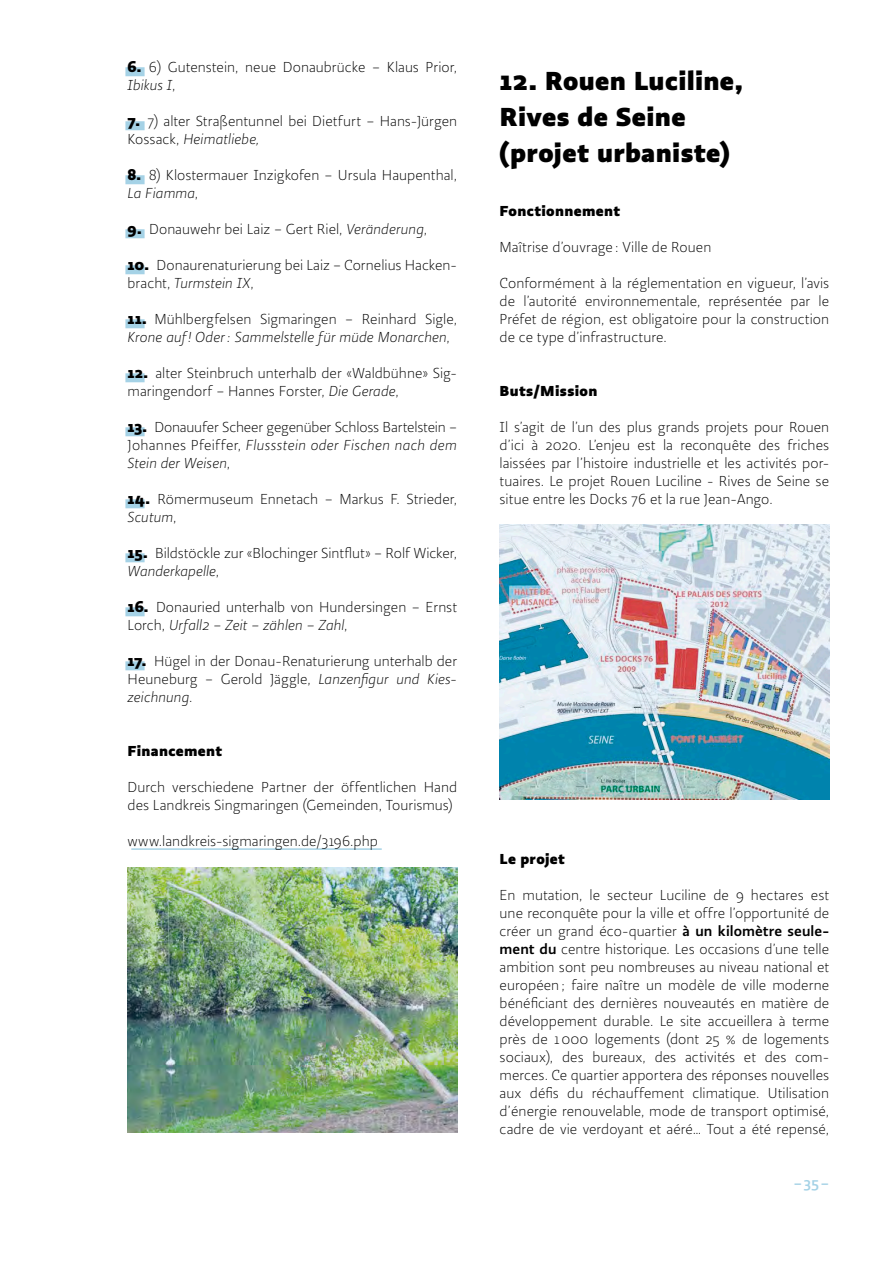
<style>
.page{position:relative;width:893px;height:1263px;background:#fff}
.page>*{position:absolute;margin:0;border:0;box-sizing:border-box;transform-origin:0 0}
.Titre_1{font:800 27px/36px "ps Ratio";letter-spacing:.015em;color:#000}
.t1{font:300 15px/18px "ps Ratio";color:#000}
.t2{font:italic 300 15px/18px "ps Ratio";letter-spacing:.005em;color:#000}
.Titre_2{font:800 15px "ps Ratio";letter-spacing:.025em;color:#000}
.t3{font:500 15px "ps Ratio";color:#a5d2e6}
.s1{font-weight:800}
.s2{font-style:italic}
.s3{font-weight:800;font-style:normal}
.s4{font-style:normal}
.s5{font-weight:500}
</style>
<div class="page">
<div style="left:125px;top:67px;width:20px;height:9px;background:#a5d2e6"></div>
<div style="left:125px;top:121px;width:20px;height:9px;background:#a5d2e6"></div>
<div style="left:125px;top:175px;width:20px;height:9px;background:#a5d2e6"></div>
<div style="left:125px;top:229px;width:20px;height:9px;background:#a5d2e6"></div>
<div style="left:125px;top:265px;width:20px;height:9px;background:#a5d2e6"></div>
<div style="left:125px;top:319px;width:20px;height:9px;background:#a5d2e6"></div>
<div style="left:125px;top:373px;width:20px;height:9px;background:#a5d2e6"></div>
<div style="left:125px;top:427px;width:20px;height:9px;background:#a5d2e6"></div>
<div style="left:125px;top:499px;width:20px;height:9px;background:#a5d2e6"></div>
<div style="left:125px;top:553px;width:20px;height:9px;background:#a5d2e6"></div>
<div style="left:125px;top:607px;width:20px;height:9px;background:#a5d2e6"></div>
<div style="left:125px;top:661px;width:20px;height:9px;background:#a5d2e6"></div>
<hr style="left:131px;top:848px;width:251px;height:2px;background:#a5d2e6">
<img style="left:128px;top:867px;width:329px;height:265px">
<img style="left:500px;top:525px;width:329px;height:274px">
<p class="t1" style="left:128px;top:58px;width:331px"><span class="s1">6.</span> 6) Gutenstein, neue Donaubrücke – Klaus Prior,<br><span class="s2">Ibikus I</span>,</p>
<p class="t1" style="left:128px;top:112px;width:331px"><span class="s1">7.</span> 7) alter Straßentunnel bei Dietfurt – Hans-Jürgen<br>Kossack, <span class="s2">Heimatliebe,</span></p>
<p class="t1" style="left:128px;top:166px;width:331px"><span class="s1">8.</span> 8) Klostermauer Inzigkofen – Ursula Haupenthal,<br><span class="s2">La Fiamma</span>,</p>
<p class="t1" style="left:128px;top:220px;width:301px"><span class="s1">9.</span> Donauwehr bei Laiz – Gert Riel, <span class="s2">Veränderung</span>,</p>
<p class="t1" style="left:128px;top:256px;width:331px"><span class="s1">10.</span> Donaurenaturierung bei Laiz – Cornelius Hacken&shy;bracht, <span class="s2">Turmstein IX</span>,</p>
<p class="t2" style="left:128px;top:310px;width:331px"><span class="s3">11.</span> <span class="s4">Mühlbergfelsen Sigmaringen – Reinhard Sigle,<br></span>Krone auf! Oder: Sammelstelle für müde Monarchen<span class="s4">,</span></p>
<p class="t1" style="left:128px;top:364px;width:331px"><span class="s1">12.</span> alter Steinbruch unterhalb der «Waldbühne» Sig&shy;maringendorf – Hannes Forster, <span class="s2">Die Gerade</span>,</p>
<p class="t1" style="left:128px;top:418px;width:331px;text-align:justify"><span class="s1">13.</span> Donauufer Scheer gegenüber Schloss Bartelstein – Johannes Pfeiffer, <span class="s2">Flussstein oder Fischen nach dem Stein der Weisen</span>,</p>
<p class="t1" style="left:128px;top:490px;width:331px"><span class="s1">14.</span> Römermuseum Ennetach – Markus F. Strieder,<br><span class="s2">Scutum</span>,</p>
<p class="t1" style="left:128px;top:544px;width:331px"><span class="s1">15.</span> Bildstöckle zur «Blochinger Sintflut» – Rolf Wicker,<br><span class="s2">Wanderkapelle</span>,</p>
<p class="t1" style="left:128px;top:598px;width:331px"><span class="s1">16.</span> Donauried unterhalb von Hundersingen – Ernst<br>Lorch, <span class="s2">Urfall2 – Zeit – zählen – Zahl</span>,</p>
<p class="t1" style="left:128px;top:652px;width:331px;text-align:justify"><span class="s1">17.</span> Hügel in der Donau-Renaturierung unterhalb der Heuneburg – Gerold Jäggle, <span class="s2">Lanzenfigur und Kies&shy;zeichnung</span>.</p>
<p class="Titre_2" style="left:128px;top:741px;width:96px">Financement</p>
<p class="t1" style="left:128px;top:778px;width:331px">Durch verschiedene Partner der öffentlichen Hand des Landkreis Singmaringen (Gemeinden, Tourismus)</p>
<p class="t1" style="left:128px;top:832px;width:252px">www.landkreis-sigmaringen.de/3196.php</p>
<p class="Titre_1" style="left:500px;top:62px;width:245px">12. Rouen Luciline,<br>Rives de Seine (projet urbaniste)</p>
<p class="Titre_2" style="left:500px;top:201px;width:122px">Fonctionnement</p>
<p class="t1" style="left:500px;top:238px;width:213px">Maîtrise d’ouvrage : Ville de Rouen</p>
<p class="t1" style="left:500px;top:274px;width:331px;text-align:justify">Conformément à la réglementation en vigueur, l’avis de l’autorité environnementale, représentée par le Préfet de région, est obligatoire pour la construction de ce type d’infrastructure.</p>
<p class="Titre_2" style="left:500px;top:381px;width:99px">Buts/Mission</p>
<p class="t1" style="left:500px;top:418px;width:331px;text-align:justify">Il s’agit de l’un des plus grands projets pour Rouen d’ici à 2020. L’enjeu est la reconquête des friches laissées par l’histoire industrielle et les activités por&shy;tuaires. Le projet Rouen Luciline - Rives de Seine se situe entre les Docks 76 et la rue Jean-Ango.</p>
<p class="Titre_2" style="left:500px;top:849px;width:67px">Le projet</p>
<p class="t1" style="left:500px;top:886px;width:331px;text-align:justify">En mutation, le secteur Luciline de 9 hectares est une reconquête pour la ville et offre l’opportunité de créer un grand éco-quartier <span class="s5">à un kilomètre seule&shy;ment du</span> centre historique. Les occasions d’une telle ambition sont peu nombreuses au niveau national et européen; faire naître un modèle de ville moderne bénéficiant des dernières nouveautés en matière de développement durable. Le site accueillera à terme près de 1000 logements (dont 25 % de logements sociaux), des bureaux, des activités et des com&shy;merces. Ce quartier apportera des réponses nouvelles aux défis du réchauffement climatique. Utilisation d’énergie renouvelable, mode de transport optimisé, cadre de vie verdoyant et aéré… Tout a été repensé,</p>
<p class="t3" style="left:794px;top:1174px;width:37px">–35–</p>
</div>
